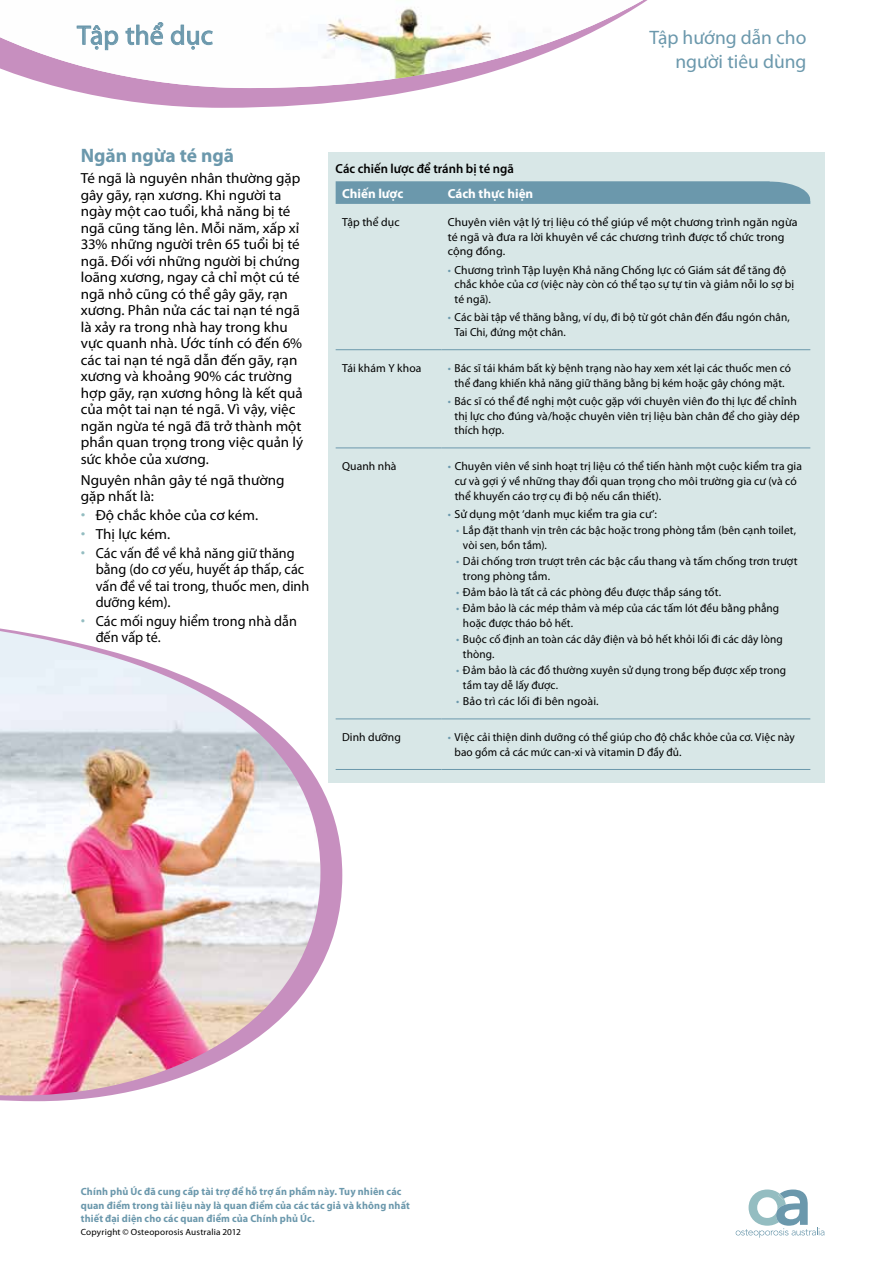
<style>
.page{position:relative;width:893px;height:1263px;background:#fff}
.page>*{position:absolute;margin:0;border:0;box-sizing:border-box;transform-origin:0 0}
.t1{font:27px "Myriad Pro";letter-spacing:.005em;color:#6b98ac}
.t2{font:19.5px/23.4px "Myriad Pro";color:#6b98ac;text-align:right}
.t3{font:700 19.5px "Myriad Pro";letter-spacing:-.005em;color:#6b98ac}
.t4{font:14.7px/16.5px "Myriad Pro";color:#000}
.t5{font:600 13.2px "Myriad Pro";color:#000}
.t6{font:700 13.2px "Myriad Pro";color:#fff}
.t7{font:11.7px/14.5px "Myriad Pro";letter-spacing:.01em;color:#000}
.t8{font:700 10.5px/13.5px "Myriad Pro";letter-spacing:.015em;color:#6b98ac}
.t9{font:9px "Myriad Pro";letter-spacing:.015em;color:#000}
.s1{font-family:"Helvetica Neue LT Pro";font-weight:300;font-size:9px;color:#94bdc1}
.s2{color:#6b98ac}
</style>
<div class="page">
<div style="left:329px;top:152px;width:496px;height:630px;background:#d8e7e7"></div>
<hr style="left:336px;top:349px;width:105px;height:1px;background:#6b98ac">
<hr style="left:441px;top:349px;width:369px;height:1px;background:#6b98ac">
<hr style="left:336px;top:448px;width:105px;height:1px;background:#6b98ac">
<hr style="left:441px;top:448px;width:369px;height:1px;background:#6b98ac">
<hr style="left:336px;top:719px;width:105px;height:1px;background:#6b98ac">
<hr style="left:441px;top:719px;width:369px;height:1px;background:#6b98ac">
<hr style="left:336px;top:769px;width:105px;height:1px;background:#6b98ac">
<hr style="left:441px;top:769px;width:369px;height:1px;background:#6b98ac">
<svg style="left:336px;top:181px;width:475px;height:23px"></svg>
<svg style="left:0;top:610px;width:342px;height:491px"></svg>
<img style="left:0;top:631px;width:320px;height:464px">
<svg style="left:62px;top:88px;width:366px;height:20px;fill:#c78fbf"></svg>
<img style="left:0;top:0;width:643px;height:88px">
<svg style="left:76px;top:24px;width:43px;height:35px"></svg>
<svg style="left:125px;top:22px;width:39px;height:23px"></svg>
<svg style="left:171px;top:18px;width:42px;height:32px"></svg>
<svg style="left:736px;top:1189px;width:88px;height:49px"></svg>
<h1 class="t1" style="left:77px;top:19px;width:137px">Tập thể dục</h1>
<h2 class="t2" style="left:650px;top:26px;width:158px">Tập hướng dẫn cho người tiêu dùng</h2>
<h2 class="t3" style="left:81px;top:143px;width:155px">Ngăn ngừa té ngã</h2>
<p class="t4" style="left:81px;top:170px;width:224px">Té ngã là nguyên nhân thường gặp gây gãy, rạn xương. Khi người ta ngày một cao tuổi, khả năng bị té ngã cũng tăng lên. Mỗi năm, xấp xỉ<br>33% những người trên 65 tuổi bị té ngã. Đối với những người bị chứng loãng xương, ngay cả chỉ một cú té ngã nhỏ cũng có thể gây gãy, rạn xương. Phân nửa các tai nạn té ngã là xảy ra trong nhà hay trong khu vực quanh nhà. Ước tính có đến 6% các tai nạn té ngã dẫn đến gãy, rạn xương và khoảng 90% các trường hợp gãy, rạn xương hông là kết quả của một tai nạn té ngã. Vì vậy, việc ngăn ngừa té ngã đã trở thành một phần quan trọng trong việc quản lý sức khỏe của xương.</p>
<p class="t4" style="left:81px;top:471px;width:205px">Nguyên nhân gây té ngã thường gặp nhất là:</p>
<p class="t4" style="left:81px;top:507px;width:179px"><span class="s1">•</span> Độ chắc khỏe của cơ kém.</p>
<p class="t4" style="left:81px;top:525px;width:91px"><span class="s1">•</span> Thị lực kém.</p>
<p class="t4" style="left:96px;top:544px;width:215px;text-indent:-15px"><span class="s1">•</span> Các vấn đề về khả năng giữ thăng bằng (do cơ yếu, huyết áp thấp, các vấn đề về tai trong, thuốc men, dinh dưỡng kém).</p>
<p class="t4" style="left:96px;top:612px;width:203px;text-indent:-15px"><span class="s1">•</span> Các mối nguy hiểm trong nhà dẫn đến vấp té.</p>
<p class="t5" style="left:336px;top:160px;width:180px">Các chiến lược để tránh bị té ngã</p>
<p class="t6" style="left:342px;top:184px;width:63px">Chiến lược</p>
<p class="t6" style="left:448px;top:184px;width:87px">Cách thực hiện</p>
<p class="t7" style="left:342px;top:215px;width:59px">Tập thể dục</p>
<p class="t7" style="left:448px;top:215px;width:351px">Chuyên viên vật lý trị liệu có thể giúp về một chương trình ngăn ngừa té ngã và đưa ra lời khuyên về các chương trình được tổ chức trong cộng đồng.</p>
<p class="t7" style="left:454px;top:262px;width:341px;text-indent:-7px"><span class="s2">•</span> Chương trình Tập luyện Khả năng Chống lực có Giám sát để tăng độ chắc khỏe của cơ (việc này còn có thể tạo sự tự tin và giảm nỗi lo sợ bị té ngã).</p>
<p class="t7" style="left:454px;top:310px;width:337px;text-indent:-7px"><span class="s2">•</span> Các bài tập về thăng bằng, ví dụ, đi bộ từ gót chân đến đầu ngón chân,<br>Tai Chi, đứng một chân.</p>
<p class="t7" style="left:342px;top:361px;width:81px">Tái khám Y khoa</p>
<p class="t7" style="left:448px;top:361px;width:345px;text-align:center"><span class="s2">•</span> Bác sĩ tái khám bất kỳ bệnh trạng nào hay xem xét lại các thuốc men có thể đang khiến khả năng giữ thăng bằng bị kém hoặc gây chóng mặt.</p>
<p class="t7" style="left:454px;top:394px;width:347px;text-indent:-7px"><span class="s2">•</span> Bác sĩ có thể đề nghị một cuộc gặp với chuyên viên đo thị lực để chỉnh thị lực cho đúng và/hoặc chuyên viên trị liệu bàn chân để cho giày dép thích hợp.</p>
<p class="t7" style="left:342px;top:459px;width:56px">Quanh nhà</p>
<p class="t7" style="left:455px;top:459px;width:349px;text-indent:-7px"><span class="s2">•</span> Chuyên viên về sinh hoạt trị liệu có thể tiến hành một cuộc kiểm tra gia cư và gợi ý về những thay đổi quan trọng cho môi trường gia cư (và có thể khuyến cáo trợ cụ đi bộ nếu cần thiết).</p>
<p class="t7" style="left:448px;top:506px;width:211px"><span class="s2">•</span> Sử dụng một ‘danh mục kiểm tra gia cư’:</p>
<p class="t7" style="left:463px;top:523px;width:335px;text-indent:-7px"><span class="s2">•</span> Lắp đặt thanh vịn trên các bậc hoặc trong phòng tắm (bên cạnh toilet, vòi sen, bồn tắm).</p>
<p class="t7" style="left:463px;top:554px;width:336px;text-indent:-7px"><span class="s2">•</span> Dải chống trơn trượt trên các bậc cầu thang và tấm chống trơn trượt trong phòng tắm.</p>
<p class="t7" style="left:456px;top:585px;width:266px"><span class="s2">•</span> Đảm bảo là tất cả các phòng đều được thắp sáng tốt.</p>
<p class="t7" style="left:463px;top:601px;width:318px;text-indent:-7px"><span class="s2">•</span> Đảm bảo là các mép thảm và mép của các tấm lót đều bằng phẳng hoặc được tháo bỏ hết.</p>
<p class="t7" style="left:463px;top:632px;width:321px;text-indent:-7px"><span class="s2">•</span> Buộc cố định an toàn các dây điện và bỏ hết khỏi lối đi các dây lòng thòng.</p>
<p class="t7" style="left:463px;top:663px;width:325px;text-indent:-7px"><span class="s2">•</span> Đảm bảo là các đồ thường xuyên sử dụng trong bếp được xếp trong tầm tay dễ lấy được.</p>
<p class="t7" style="left:456px;top:694px;width:144px"><span class="s2">•</span> Bảo trì các lối đi bên ngoài.</p>
<p class="t7" style="left:342px;top:730px;width:61px">Dinh dưỡng</p>
<p class="t7" style="left:454px;top:730px;width:342px;text-indent:-7px"><span class="s2">•</span> Việc cải thiện dinh dưỡng có thể giúp cho độ chắc khỏe của cơ. Việc này bao gồm cả các mức can-xi và vitamin D đầy đủ.</p>
<p class="t8" style="left:81px;top:1184px;width:331px">Chính phủ Úc đã cung cấp tài trợ để hỗ trợ ấn phẩm này. Tuy nhiên các quan điểm trong tài liệu này là quan điểm của các tác giả và không nhất thiết đại diện cho các quan điểm của Chính phủ Úc.</p>
<p class="t9" style="left:81px;top:1226px;width:162px">Copyright © Osteoporosis Australia 2012</p>
</div>
